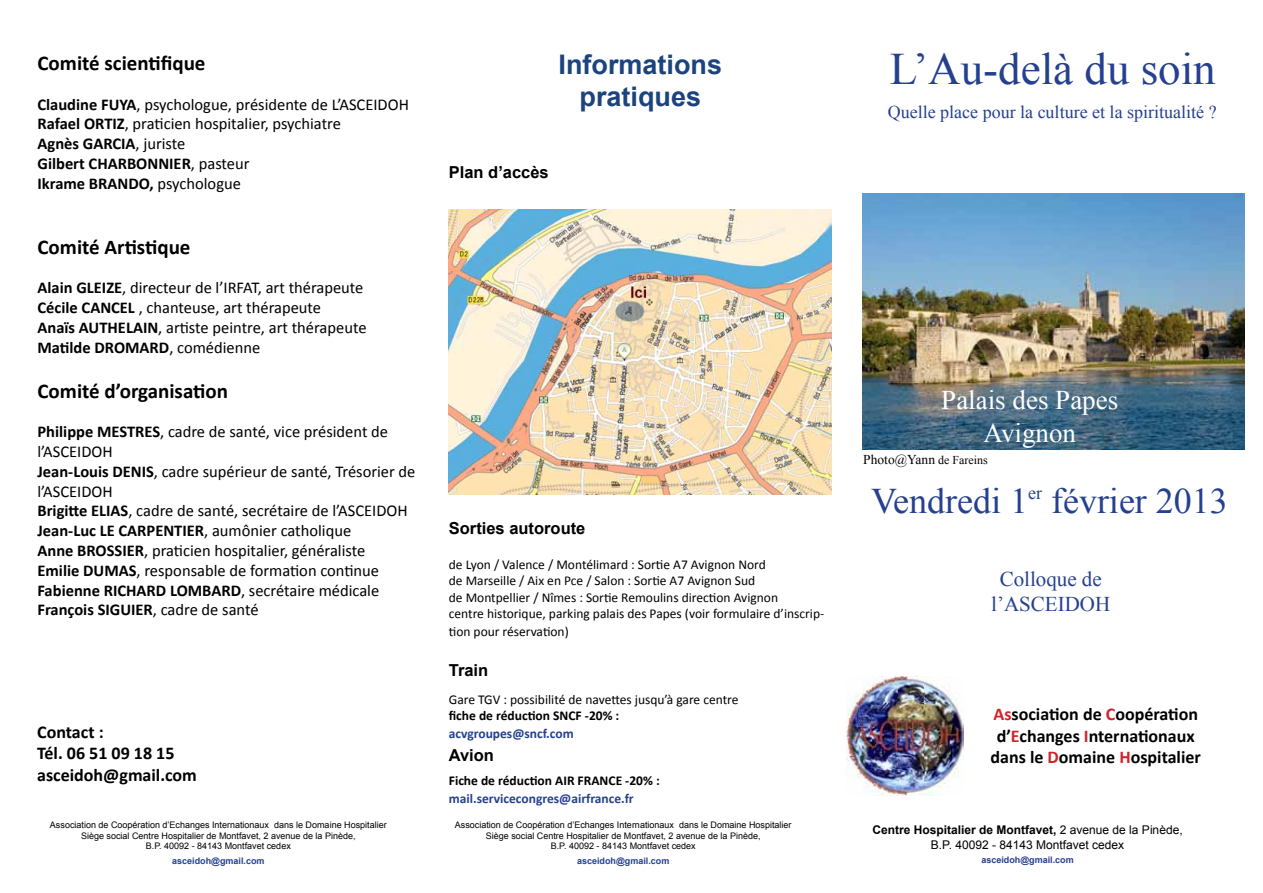
<style>
.page{position:relative;width:1263px;height:893px;background:#fff}
.page>*{position:absolute;margin:0;border:0;box-sizing:border-box;transform-origin:0 0}
.t1{font:45px "Times New Roman";color:#25408f}
.t2{font:36px "Times New Roman";color:#25408f}
.t3{font:700 27px/32.4px "Arial";color:#1c437e;text-align:center}
.t4{font:27px/32.4px "Times New Roman";color:#fff;text-align:center}
.t5{font:700 21px "Calibri";color:#000}
.t6{font:21px/25.2px "Times New Roman";color:#25408f;text-align:center}
.t7{font:700 18px/21.6px "Calibri";color:#000;text-align:center}
.t8{font:18px "Times New Roman";color:#25408f}
.t9{font:16.5px/19.8px "Calibri";color:#000}
.t10{font:700 16.5px "Arial";color:#000}
.t11{font:13.5px/16.2px "Calibri";color:#000}
.t12{font:700 13.5px "Calibri";color:#000}
.t13{font:700 13.5px "Calibri";color:#25408f}
.t14{font:13.5px "Times New Roman";color:#000}
.t15{font:12px/14.4px "Arial";color:#000;text-align:center}
.t16{font:9px/10.8px "Arial";color:#000;text-align:center}
.t17{font:700 9px "Arial";color:#25408f}
.s1{font-weight:700}
.s2{font-size:12px}
.s3{color:#d2232a}
</style>
<div class="page">
<img style="left:847px;top:676px;width:117px;height:120px">
<img style="left:862px;top:194px;width:383px;height:256px">
<img style="left:449px;top:209px;width:382px;height:285px">
<p class="t5" style="left:38px;top:50px;width:169px">Comité scientifique</p>
<p class="t9" style="left:38px;top:93px;width:373px"><span class="s1">Claudine FUYA</span>, psychologue, présidente de L’ASCEIDOH <span class="s1">Rafael ORTIZ</span>, praticien hospitalier, psychiatre<br><span class="s1">Agnès GARCIA</span>, juriste<br><span class="s1">Gilbert CHARBONNIER</span>, pasteur<br><span class="s1">Ikrame BRANDO,</span> psychologue</p>
<p class="t5" style="left:38px;top:234px;width:155px">Comité Artistique</p>
<p class="t9" style="left:38px;top:277px;width:331px"><span class="s1">Alain GLEIZE</span>, directeur de l’IRFAT, art thérapeute <span class="s1">Cécile CANCEL</span> , chanteuse, art thérapeute<br><span class="s1">Anaïs AUTHELAIN</span>, artiste peintre, art thérapeute <span class="s1">Matilde DROMARD</span>, comédienne</p>
<p class="t5" style="left:38px;top:378px;width:192px">Comité d’organisation</p>
<p class="t9" style="left:38px;top:421px;width:379px"><span class="s1">Philippe MESTRES</span>, cadre de santé, vice président de l’ASCEIDOH<br><span class="s1">Jean-Louis DENIS</span>, cadre supérieur de santé, Trésorier de l’ASCEIDOH<br><span class="s1">Brigitte ELIAS</span>, cadre de santé, secrétaire de l’ASCEIDOH <span class="s1">Jean-Luc LE CARPENTIER</span>, aumônier catholique<br><span class="s1">Anne BROSSIER</span>, praticien hospitalier, généraliste<br><span class="s1">Emilie DUMAS</span>, responsable de formation continue <span class="s1">Fabienne RICHARD LOMBARD</span>, secrétaire médicale <span class="s1">François SIGUIER</span>, cadre de santé</p>
<p class="t7" style="left:37px;top:720px;width:161px;text-align:left">Contact :<br>Tél. 06 51 09 18 15 asceidoh@gmail.com</p>
<p class="t16" style="left:50px;top:819px;width:338px">Association de Coopération d’Echanges Internationaux dans le Domaine Hospitalier<br>Siège social Centre Hospitalier de Montfavet, 2 avenue de la Pinède,<br>B.P. 40092 - 84143 Montfavet cedex</p>
<p class="t17" style="left:172px;top:855px;width:94px">asceidoh@gmail.com</p>
<h3 class="t3" style="left:559px;top:49px;width:165px">Informations pratiques</h3>
<p class="t10" style="left:449px;top:161px;width:101px">Plan d’accès</p>
<p class="t10" style="left:449px;top:517px;width:138px">Sorties autoroute</p>
<p class="t11" style="left:449px;top:556px;width:377px">de Lyon / Valence / Montélimard : Sortie A7 Avignon Nord<br>de Marseille / Aix en Pce / Salon : Sortie A7 Avignon Sud<br>de Montpellier / Nîmes : Sortie Remoulins direction Avignon<br>centre historique, parking palais des Papes (voir formulaire d’inscrip-</p>
<p class="t11" style="left:449px;top:622px;width:121px">tion pour réservation)</p>
<p class="t10" style="left:449px;top:660px;width:41px">Train</p>
<p class="t11" style="left:449px;top:691px;width:291px">Gare TGV : possibilité de navettes jusqu’à gare centre</p>
<p class="t12" style="left:449px;top:707px;width:172px">fiche de réduction SNCF -20% :</p>
<p class="t13" style="left:449px;top:725px;width:126px">acvgroupes@sncf.com</p>
<p class="t10" style="left:449px;top:744px;width:47px">Avion</p>
<p class="t12" style="left:449px;top:772px;width:212px">Fiche de réduction AIR FRANCE -20% :</p>
<p class="t13" style="left:449px;top:790px;width:186px">mail.servicecongres@airfrance.fr</p>
<p class="t16" style="left:455px;top:819px;width:338px">Association de Coopération d’Echanges Internationaux dans le Domaine Hospitalier<br>Siège social Centre Hospitalier de Montfavet, 2 avenue de la Pinède,<br>B.P. 40092 - 84143 Montfavet cedex</p>
<p class="t17" style="left:577px;top:855px;width:94px">asceidoh@gmail.com</p>
<h1 class="t1" style="left:890px;top:39px;width:327px">L’Au-delà du soin</h1>
<p class="t8" style="left:888px;top:100px;width:330px">Quelle place pour la culture et la spiritualité ?</p>
<h3 class="t4" style="left:941px;top:384px;width:178px">Palais des Papes<br>Avignon</h3>
<p class="t14" style="left:863px;top:451px;width:126px">Photo@Yann <span class="s2">de Fareins</span></p>
<h2 class="t2" style="left:871px;top:476px;width:358px">Vendredi 1<sup>er</sup> février 2013</h2>
<p class="t6" style="left:991px;top:566px;width:120px">Colloque de l’ASCEIDOH</p>
<p class="t7" style="left:990px;top:703px;width:212px"><span class="s3">As</span>sociation de <span class="s3">C</span>oopération d’<span class="s3">E</span>changes <span class="s3">I</span>nternationaux dans le <span class="s3">D</span>omaine <span class="s3">H</span>ospitalier</p>
<p class="t15" style="left:872px;top:823px;width:312px"><span class="s1">Centre Hospitalier de Montfavet,</span> 2 avenue de la Pinède,<br>B.P. 40092 - 84143 Montfavet cedex</p>
<p class="t17" style="left:981px;top:854px;width:94px">asceidoh@gmail.com</p>
</div>
